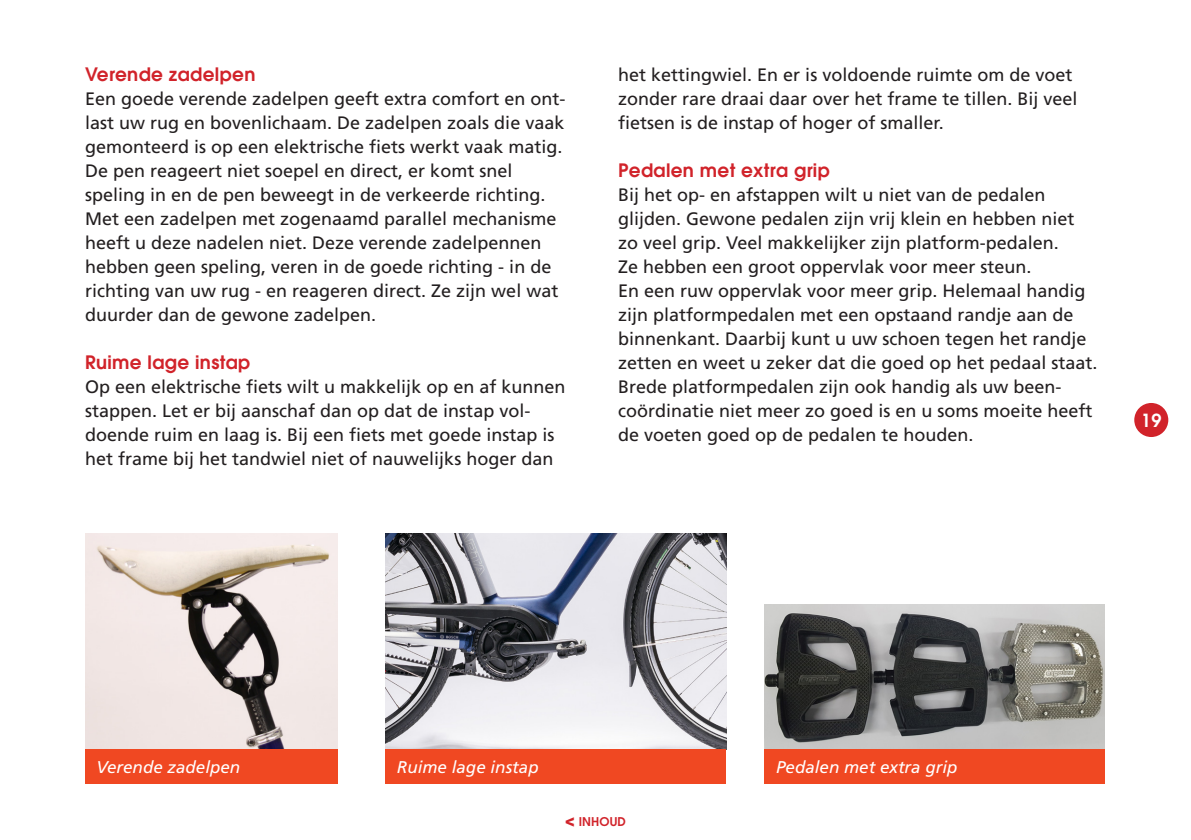
<style>
.page{position:relative;width:1191px;height:840px;background:#fff}
.page>*{position:absolute;margin:0;border:0;box-sizing:border-box;transform-origin:0 0}
.Subparagraaf_kop{font:600 18.4px "Avant Garde";letter-spacing:.02em;color:#d1232a}
.Broodtekst{font:18px/24px "Frutiger LT Std";color:#231f20}
.t1{font:600 18px "Avant Garde";color:#fff}
.Bijschrift{font:italic 17px "Frutiger LT Std";color:#fff}
.t2{font:600 12px "Avant Garde";letter-spacing:.01em;color:#d1232a}
.s1{font-weight:700;font-size:16px}
</style>
<div class="page">
<div style="left:1134px;top:403px;width:34px;height:34px;background:#d1232a;border-radius:50%"></div>
<img style="left:386px;top:533px;width:340px;height:215px">
<img style="left:85px;top:533px;width:252px;height:215px">
<img style="left:764px;top:604px;width:340px;height:144px">
<div style="left:85px;top:748px;width:252px;height:34px;background:#f04822"></div>
<div style="left:386px;top:748px;width:340px;height:34px;background:#f04822"></div>
<div style="left:764px;top:748px;width:341px;height:34px;background:#f04822"></div>
<p class="Subparagraaf_kop" style="left:85px;top:62px;width:172px">Verende zadelpen</p>
<p class="Broodtekst" style="left:85px;top:87px;width:482px">Een goede verende zadelpen geeft extra comfort en ont&shy;last uw rug en bovenlichaam. De zadelpen zoals die vaak gemonteerd is op een elektrische fiets werkt vaak matig.<br>De pen reageert niet soepel en direct, er komt snel speling in en de pen beweegt in de verkeerde richting.<br>Met een zadelpen met zogenaamd parallel mechanisme heeft u deze nadelen niet. Deze verende zadelpennen hebben geen speling, veren in de goede richting - in de richting van uw rug - en reageren direct. Ze zijn wel wat duurder dan de gewone zadelpen.</p>
<p class="Subparagraaf_kop" style="left:85px;top:350px;width:167px">Ruime lage instap</p>
<p class="Broodtekst" style="left:85px;top:375px;width:482px">Op een elektrische fiets wilt u makkelijk op en af kunnen stappen. Let er bij aanschaf dan op dat de instap vol&shy;doende ruim en laag is. Bij een fiets met goede instap is het frame bij het tandwiel niet of nauwelijks hoger dan</p>
<p class="Broodtekst" style="left:618px;top:63px;width:461px">het kettingwiel. En er is voldoende ruimte om de voet zonder rare draai daar over het frame te tillen. Bij veel fietsen is de instap of hoger of smaller.</p>
<p class="Subparagraaf_kop" style="left:618px;top:158px;width:213px">Pedalen met extra grip</p>
<p class="Broodtekst" style="left:618px;top:183px;width:481px">Bij het op- en afstappen wilt u niet van de pedalen glijden. Gewone pedalen zijn vrij klein en hebben niet zo veel grip. Veel makkelijker zijn platform-pedalen.<br>Ze hebben een groot oppervlak voor meer steun.<br>En een ruw oppervlak voor meer grip. Helemaal handig zijn platformpedalen met een opstaand randje aan de binnenkant. Daarbij kunt u uw schoen tegen het randje zetten en weet u zeker dat die goed op het pedaal staat.<br>Brede platformpedalen zijn ook handig als uw been&shy;coördinatie niet meer zo goed is en u soms moeite heeft de voeten goed op de pedalen te houden.</p>
<p class="t1" style="left:1141px;top:408px;width:22px">19</p>
<p class="Bijschrift" style="left:96px;top:756px;width:145px">Verende zadelpen</p>
<p class="Bijschrift" style="left:397px;top:756px;width:143px">Ruime lage instap</p>
<p class="Bijschrift" style="left:776px;top:756px;width:183px">Pedalen met extra grip</p>
<p class="t2" style="left:565px;top:812px;width:62px"><span class="s1">&lt;</span> INHOUD</p>
</div>
